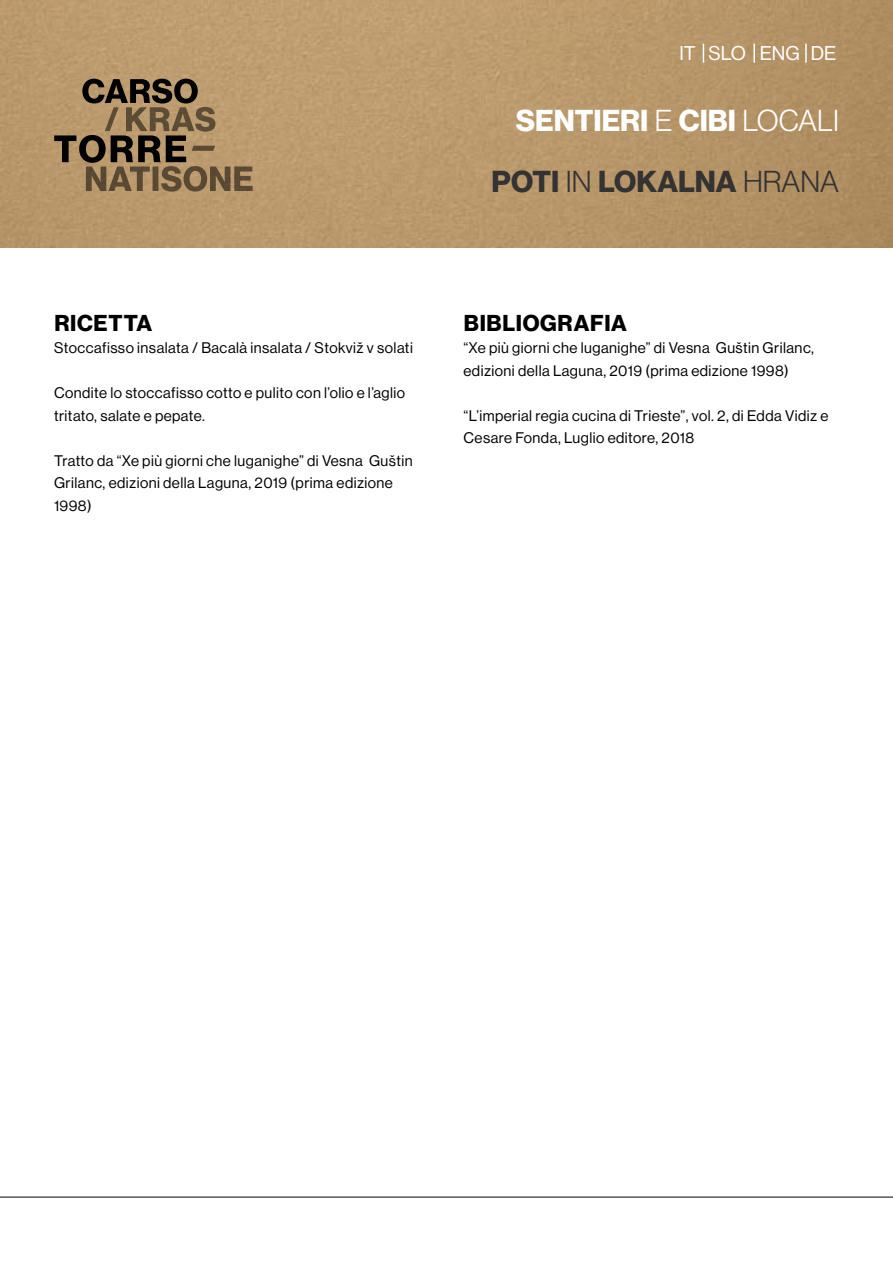
<style>
.page{position:relative;width:893px;height:1263px;background:#fff}
.page>*{position:absolute;margin:0;border:0;box-sizing:border-box;transform-origin:0 0}
.t1{font:700 29.7px/60.8px "Neue Haas Display";color:#fff;text-align:right}
.t2{font:700 22.5px "Neue Haas Display";letter-spacing:.03em;color:#000}
.t3{font:19.5px "Neue Haas Display";color:#fff}
.t4{font:15px/22.5px "Neue Haas Display";letter-spacing:.03em;color:#000}
.s1{font-weight:300}
.s2{color:#333}
.s3{font-weight:300;color:#333}
</style>
<div class="page">
<img style="left:0;top:0;width:893px;height:248px">
<svg style="left:54px;top:79px;width:199px;height:113px;background:#8e7553"></svg>
<hr style="left:0;top:1197px;width:893px;height:1px;background:#020203">
<svg style="left:753px;top:44px;width:2px;height:19px"></svg>
<svg style="left:703px;top:44px;width:1px;height:19px"></svg>
<svg style="left:805px;top:44px;width:2px;height:19px"></svg>
<h2 class="t2" style="left:54px;top:310px;width:99px">RICETTA</h2>
<p class="t4" style="left:54px;top:337px;width:360px">Stoccafisso insalata / Bacalà insalata / Stokviž v solati</p>
<p class="t4" style="left:54px;top:382px;width:353px">Condite lo stoccafisso cotto e pulito con l’olio e l’aglio tritato, salate e pepate.</p>
<p class="t4" style="left:54px;top:449px;width:360px">Tratto da “Xe più giorni che luganighe” di Vesna Guštin<br>Grilanc, edizioni della Laguna, 2019 (prima edizione<br>1998)</p>
<h3 class="t3" style="left:679px;top:42px;width:158px">IT SLO ENG DE</h3>
<h1 class="t1" style="left:492px;top:91px;width:349px">SENTIERI <span class="s1">E</span> CIBI <span class="s1">LOCALI<br></span><span class="s2">POTI</span> <span class="s3">IN</span> <span class="s2">LOKALNA</span> <span class="s3">HRANA</span></h1>
<h2 class="t2" style="left:464px;top:310px;width:165px">BIBLIOGRAFIA</h2>
<p class="t4" style="left:463px;top:337px;width:352px">“Xe più giorni che luganighe” di Vesna Guštin Grilanc, edizioni della Laguna, 2019 (prima edizione 1998)</p>
<p class="t4" style="left:463px;top:404px;width:366px">“L’imperial regia cucina di Trieste”, vol. 2, di Edda Vidiz e<br>Cesare Fonda, Luglio editore, 2018</p>
</div>
